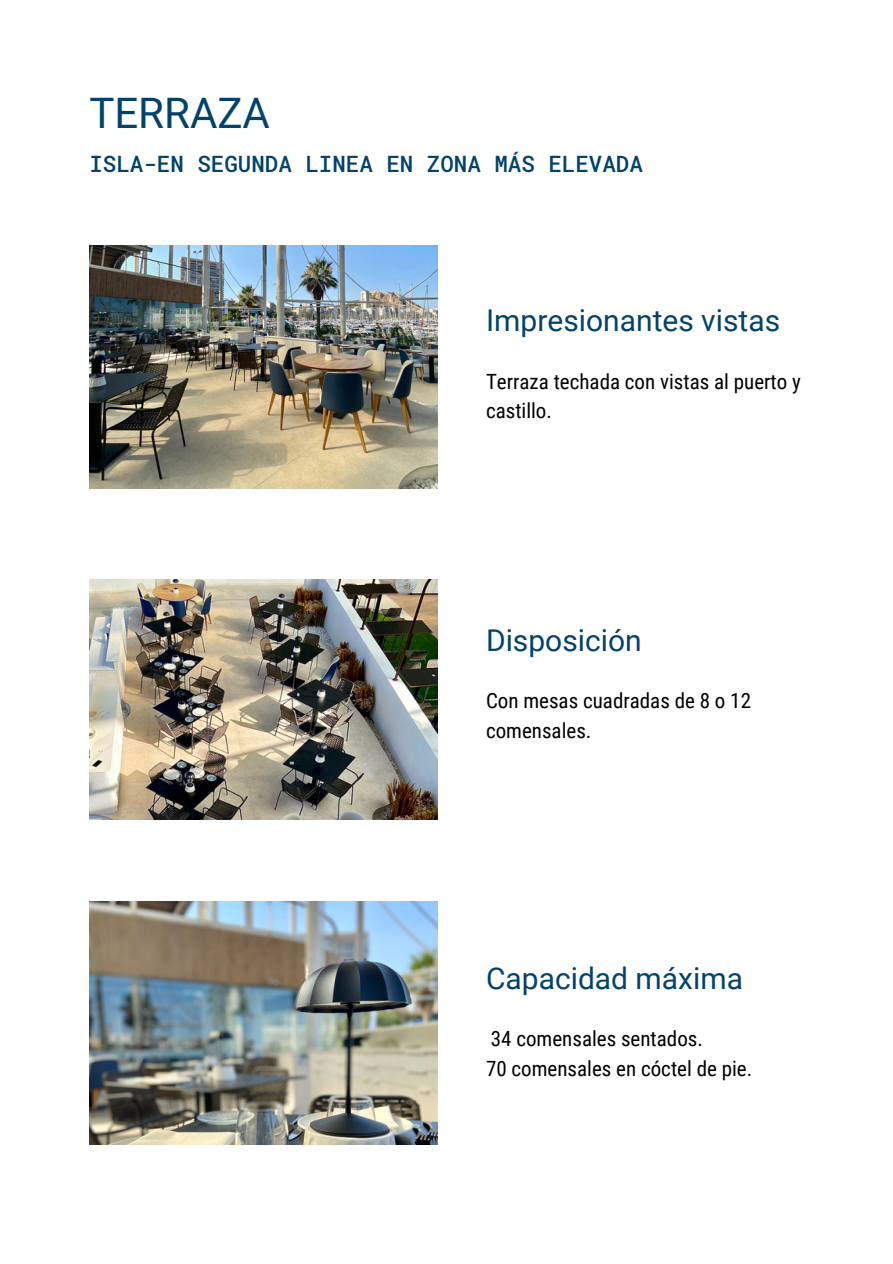
<style>
.page{position:relative;width:893px;height:1264px;background:#fff}
.page>*{position:absolute;margin:0;border:0;box-sizing:border-box;transform-origin:0 0}
.t1{font:42px "Roboto";color:#03426b}
.t2{font:30px "Roboto";color:#03426b}
.t3{font:500 22.5px "Roboto Mono";color:#02426b}
.t4{font:21px/29.2px "Roboto Condensed";color:#000}
</style>
<div class="page">
<img style="left:89px;top:245px;width:348px;height:243px">
<img style="left:89px;top:579px;width:348px;height:240px">
<img style="left:89px;top:901px;width:348px;height:243px">
<h2 class="t1" style="left:89px;top:89px;width:182px">TERRAZA</h2>
<p class="t3" style="left:89px;top:149px;width:555px">ISLA-EN SEGUNDA LINEA EN ZONA MÁS ELEVADA</p>
<h3 class="t2" style="left:486px;top:303px;width:295px">Impresionantes vistas</h3>
<p class="t4" style="left:486px;top:367px;width:316px">Terraza techada con vistas al puerto y castillo.</p>
<p class="t2" style="left:486px;top:623px;width:157px">Disposición</p>
<h2 class="t4" style="left:486px;top:686px;width:266px">Con mesas cuadradas de 8 o 12 comensales.</h2>
<p class="t2" style="left:486px;top:960px;width:258px">Capacidad máxima</p>
<p class="t4" style="left:491px;top:1024px;width:213px">34 comensales sentados.</p>
<h2 class="t4" style="left:486px;top:1053px;width:268px">70 comensales en cóctel de pie.</h2>
</div>
